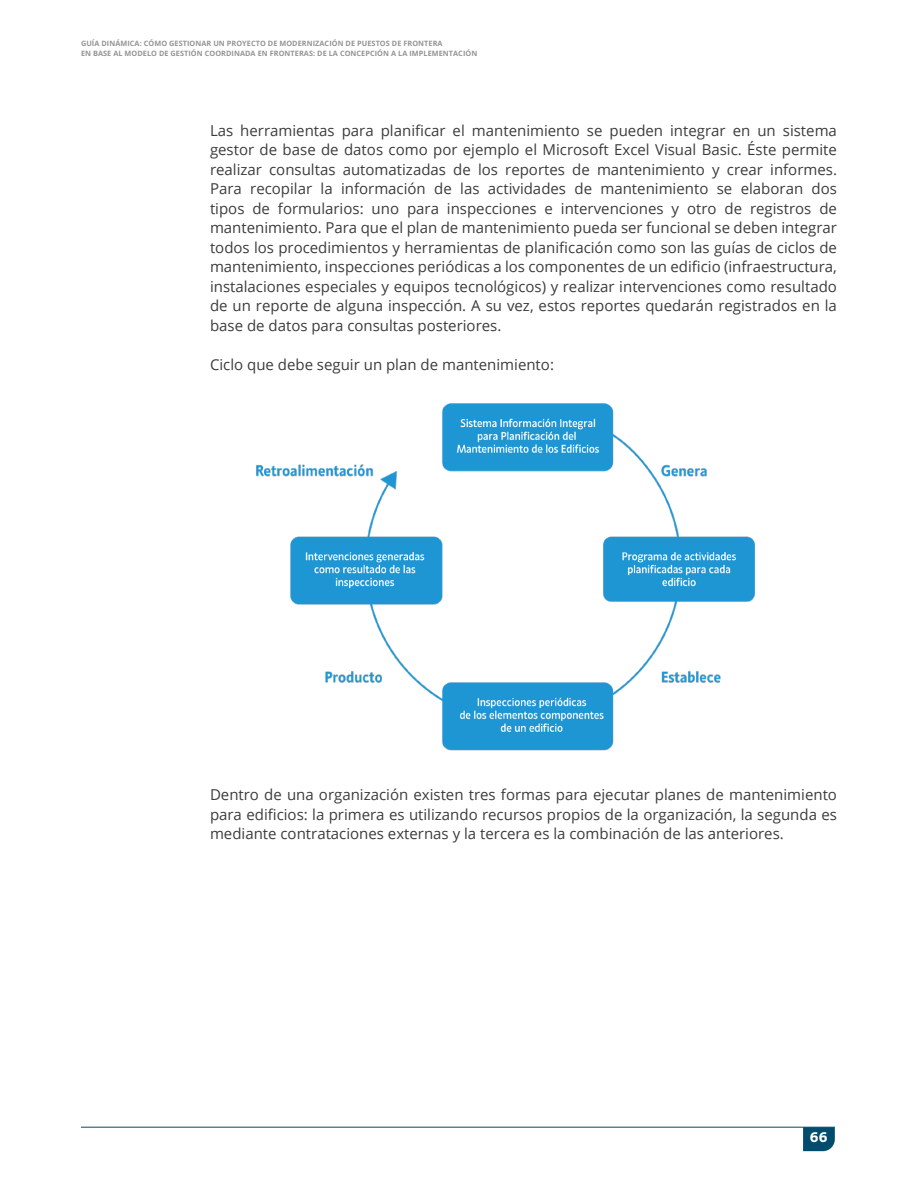
<style>
.page{position:relative;width:918px;height:1188px;background:#fff}
.page>*{position:absolute;margin:0;border:0;box-sizing:border-box;transform-origin:0 0}
.t1{font:15px/19.5px "Open Sans";color:#3c3c3b;text-align:justify}
.t2{font:700 13.2px "Ligurino Rg";color:#fff;scale:1.14 1}
.t3{font:700 7.35px/9.8px "Open Sans";letter-spacing:.01em;color:#949494}
</style>
<div class="page">
<img style="left:256px;top:403px;width:499px;height:348px">
<hr style="left:81px;top:1127px;width:754px;height:1px;background:#004c6c">
<svg style="left:803px;top:1127px;width:32px;height:24px"></svg>
<p class="t3" style="left:81px;top:38px;width:398px">GUÍA DINÁMICA: CÓMO GESTIONAR UN PROYECTO DE MODERNIZACIÓN DE PUESTOS DE FRONTERA<br>EN BASE AL MODELO DE GESTIÓN COORDINADA EN FRONTERAS: DE LA CONCEPCIÓN A LA IMPLEMENTACIÓN</p>
<p class="t1" style="left:210px;top:120px;width:629px">Las herramientas para planificar el mantenimiento se pueden integrar en un sistema gestor de base de datos como por ejemplo el Microsoft Excel Visual Basic. Éste permite realizar consultas automatizadas de los reportes de mantenimiento y crear informes.<br>Para recopilar la información de las actividades de mantenimiento se elaboran dos tipos de formularios: uno para inspecciones e intervenciones y otro de registros de mantenimiento. Para que el plan de mantenimiento pueda ser funcional se deben integrar todos los procedimientos y herramientas de planificación como son las guías de ciclos de mantenimiento, inspecciones periódicas a los componentes de un edificio (infraestructura, instalaciones especiales y equipos tecnológicos) y realizar intervenciones como resultado de un reporte de alguna inspección. A su vez, estos reportes quedarán registrados en la base de datos para consultas posteriores.</p>
<p class="t1" style="left:210px;top:354px;width:346px">Ciclo que debe seguir un plan de mantenimiento:</p>
<p class="t1" style="left:210px;top:785px;width:629px">Dentro de una organización existen tres formas para ejecutar planes de mantenimiento para edificios: la primera es utilizando recursos propios de la organización, la segunda es mediante contrataciones externas y la tercera es la combinación de las anteriores.</p>
<p class="t2" style="left:810px;top:1127px;width:17px">66</p>
</div>
